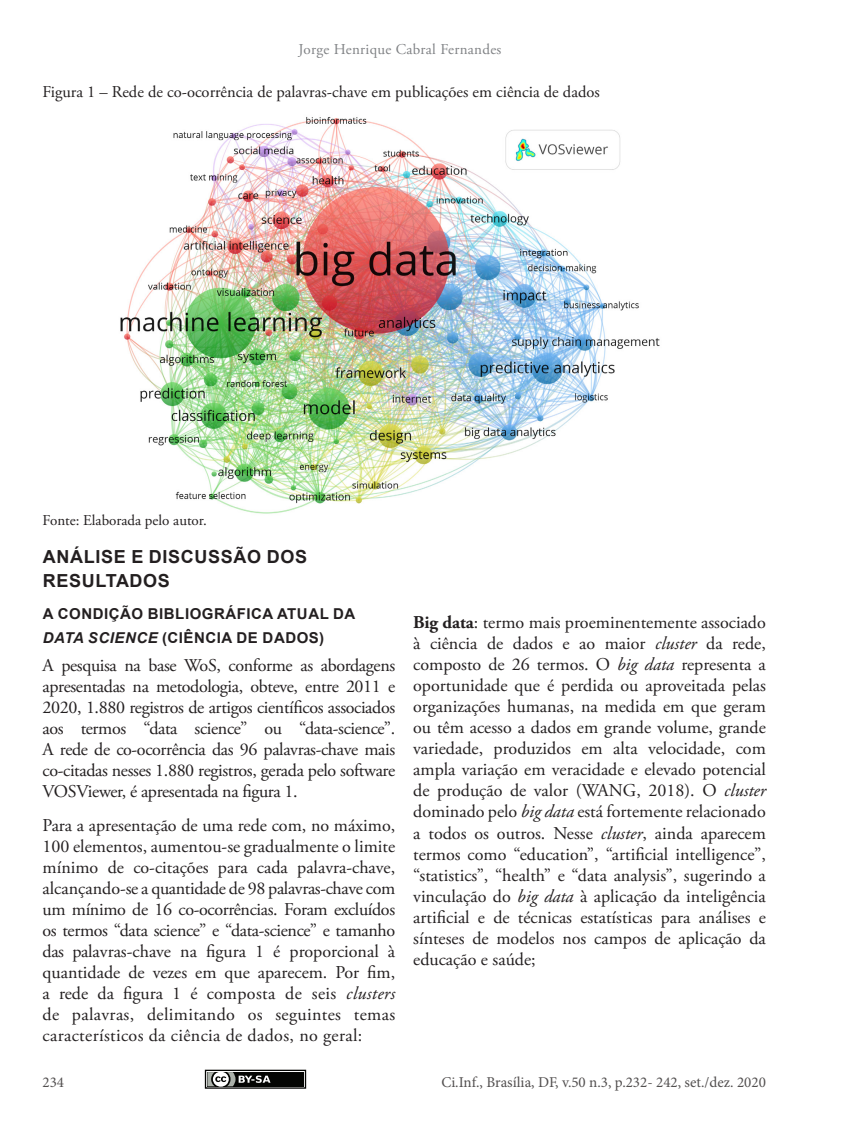
<style>
.page{position:relative;width:851px;height:1127px;background:#fff}
.page>*{position:absolute;margin:0;border:0;box-sizing:border-box;transform-origin:0 0}
.Corpo_de_Texto{font:18px/21px "Adobe Garamond Pro";color:#231f20;text-align:justify}
.Ci_Inf__Seção_de_art{font:700 18px/24px "Arial";letter-spacing:.035em;color:#231f20}
.Ci_Inf__Título_image{font:16.5px "Adobe Garamond Pro";color:#231f20}
.Ci_Inf__Seção_de_art-2{font:700 15px/24px "Arial";letter-spacing:.035em;color:#231f20}
.t1{font:15px "Minion Pro";color:#524f4f}
.t2{font:15px "Adobe Garamond Pro";letter-spacing:.02em;color:#808285}
.Ci_Inf__Título_image-2{font:15px "Adobe Garamond Pro";color:#231f20}
.s1{font-style:italic}
.s2{font-weight:700}
</style>
<div class="page">
<svg style="left:303px;top:1072px;width:1px;height:14px"></svg>
<div style="left:205px;top:1069px;width:101px;height:19px;border:1px solid #040503"></div>
<div style="left:207px;top:1072px;width:96px;height:14px;background:#040503"></div>
<svg style="left:205px;top:1069px;width:65px;height:20px"></svg>
<img style="left:120px;top:116px;width:540px;height:398px">
<p class="t2" style="left:298px;top:40px;width:204px">Jorge Henrique Cabral Fernandes</p>
<p class="Ci_Inf__Título_image" style="left:43px;top:82px;width:558px">Figura 1 – Rede de co-ocorrência de palavras-chave em publicações em ciência de dados</p>
<p class="Ci_Inf__Título_image-2" style="left:43px;top:511px;width:166px">Fonte: Elaborada pelo autor.</p>
<p class="Ci_Inf__Seção_de_art" style="left:43px;top:545px;width:266px">ANÁLISE E DISCUSSÃO DOS<br>RESULTADOS</p>
<p class="Ci_Inf__Seção_de_art-2" style="left:43px;top:602px;width:314px">A CONDIÇÃO BIBLIOGRÁFICA ATUAL DA<br><span class="s1">DATA SCIENCE</span> (CIÊNCIA DE DADOS)</p>
<p class="Corpo_de_Texto" style="left:43px;top:655px;width:354px">A pesquisa na base WoS, conforme as abordagens apresentadas na metodologia, obteve, entre 2011 e 2020, 1.880 registros de artigos científicos associados aos termos “data science” ou “data-science”.<br>A rede de co-ocorrência das 96 palavras-chave mais co-citadas nesses 1.880 registros, gerada pelo software VOSViewer, é apresentada na figura 1.</p>
<p class="Corpo_de_Texto" style="left:43px;top:815px;width:354px">Para a apresentação de uma rede com, no máximo, 100 elementos, aumentou-se gradualmente o limite mínimo de co-citações para cada palavra-chave, alcançando-se a quantidade de 98 palavras-chave com um mínimo de 16 co-ocorrências. Foram excluídos os termos “data science” e “data-science” e tamanho das palavras-chave na figura 1 é proporcional à quantidade de vezes em que aparecem. Por fim, a rede da figura 1 é composta de seis <span class="s1">clusters </span>de palavras, delimitando os seguintes temas característicos da ciência de dados, no geral:</p>
<p class="Corpo_de_Texto" style="left:413px;top:613px;width:354px"><span class="s2">Big data</span>: termo mais proeminentemente associado à ciência de dados e ao maior <span class="s1">cluster</span> da rede, composto de 26 termos. O <span class="s1">big data</span> representa a oportunidade que é perdida ou aproveitada pelas organizações humanas, na medida em que geram ou têm acesso a dados em grande volume, grande variedade, produzidos em alta velocidade, com ampla variação em veracidade e elevado potencial de produção de valor (WANG, 2018). O <span class="s1">cluster </span>dominado pelo <span class="s1">big data</span> está fortemente relacionado a todos os outros. Nesse <span class="s1">cluster</span>, ainda aparecem termos como “education”, “artificial intelligence”, “statistics”, “health” e “data analysis”, sugerindo a vinculação do <span class="s1">big data</span> à aplicação da inteligência artificial e de técnicas estatísticas para análises e sínteses de modelos nos campos de aplicação da educação e saúde;</p>
<p class="t1" style="left:43px;top:1072px;width:23px">234</p>
<p class="t1" style="left:441px;top:1072px;width:326px">Ci.Inf., Brasília, DF, v.50 n.3, p.232- 242, set./dez. 2020</p>
</div>
